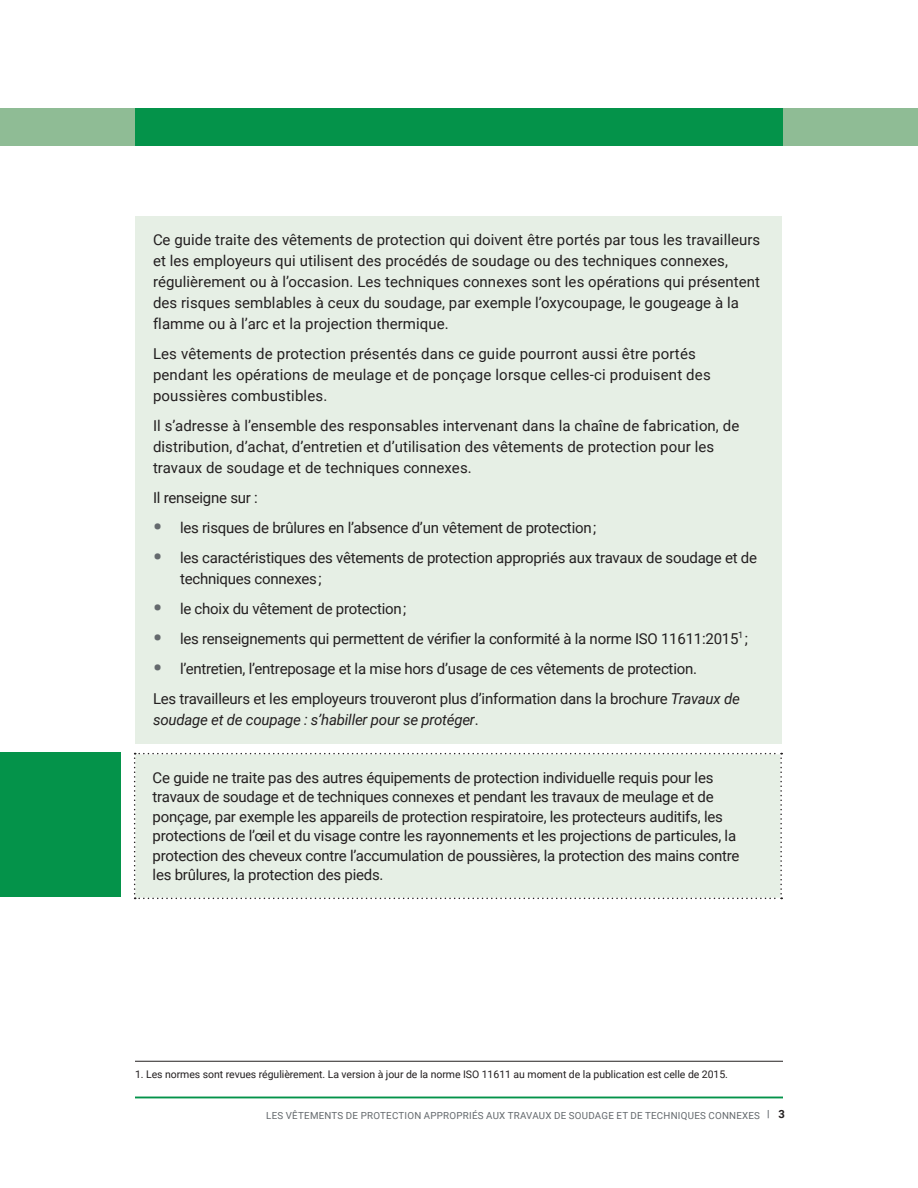
<style>
.page{position:relative;width:918px;height:1188px;background:#fff}
.page>*{position:absolute;margin:0;border:0;box-sizing:border-box;transform-origin:0 0}
.t1{font:15px/19.5px "Roboto";letter-spacing:-.015em;color:#231f20}
.t2{font:15px/21px "Roboto";letter-spacing:.005em;color:#231f20}
.t3{font:15px/21px "Roboto";letter-spacing:.01em;color:#231f20}
.t4{font:italic 15px "Roboto";letter-spacing:-.015em;color:#231f20}
.t5{font:10.5px "Roboto";letter-spacing:-.005em;color:#231f20}
.t6{font:9.75px "Roboto";letter-spacing:.025em;color:#64696d}
.s1{font-weight:900;font-size:24px;color:#64696d}
.s2{font-style:italic}
.s3{font-style:normal}
.s4{font-weight:700;font-size:11.25px;color:#231f20}
</style>
<div class="page">
<div style="left:0;top:108px;width:918px;height:38px;background:#8fbc95"></div>
<div style="left:135px;top:108px;width:648px;height:38px;background:#04934a"></div>
<hr style="left:135px;top:1097px;width:648px;height:1px;background:#04934a">
<div style="left:135px;top:216px;width:647px;height:527px;background:#e6efe5"></div>
<hr style="left:135px;top:1061px;width:648px;height:1px;background:#231f20">
<div style="left:0;top:753px;width:120px;height:144px;background:#04934a"></div>
<div style="left:134px;top:753px;width:648px;height:146px;background:#e6efe5"></div>
<p class="t2" style="left:153px;top:229px;width:609px">Ce guide traite des vêtements de protection qui doivent être portés par tous les travailleurs et les employeurs qui utilisent des procédés de soudage ou des techniques connexes, régulièrement ou à l’occasion. Les techniques connexes sont les opérations qui présentent des risques semblables à ceux du soudage, par exemple l’oxycoupage, le gougeage à la flamme ou à l’arc et la projection thermique.</p>
<p class="t3" style="left:153px;top:343px;width:559px">Les vêtements de protection présentés dans ce guide pourront aussi être portés pendant les opérations de meulage et de ponçage lorsque celles-ci produisent des poussières combustibles.</p>
<p class="t2" style="left:153px;top:415px;width:588px">Il s’adresse à l’ensemble des responsables intervenant dans la chaîne de fabrication, de distribution, d’achat, d’entretien et d’utilisation des vêtements de protection pour les travaux de soudage et de techniques connexes.</p>
<p class="t1" style="left:153px;top:488px;width:106px">Il renseigne sur :</p>
<p class="t1" style="left:153px;top:518px;width:445px"><span class="s1">•</span> les risques de brûlures en l’absence d’un vêtement de protection ;</p>
<p class="t1" style="left:180px;top:547px;width:579px;line-height:21px;text-indent:-27px"><span class="s1">•</span> les caractéristiques des vêtements de protection appropriés aux travaux de soudage et de techniques connexes ;</p>
<p class="t1" style="left:153px;top:599px;width:255px"><span class="s1">•</span> le choix du vêtement de protection ;</p>
<p class="t1" style="left:153px;top:629px;width:596px"><span class="s1">•</span> les renseignements qui permettent de vérifier la conformité à la norme ISO 11611:2015<sup>1</sup> ;</p>
<p class="t1" style="left:153px;top:653px;width:588px;line-height:30px"><span class="s1">•</span> l’entretien, l’entreposage et la mise hors d’usage de ces vêtements de protection.<br>Les travailleurs et les employeurs trouveront plus d’information dans la brochure <span class="s2">Travaux de</span></p>
<p class="t4" style="left:153px;top:709px;width:327px">soudage et de coupage : s’habiller pour se protéger<span class="s3">.</span></p>
<p class="t1" style="left:153px;top:767px;width:588px">Ce guide ne traite pas des autres équipements de protection individuelle requis pour les travaux de soudage et de techniques connexes et pendant les travaux de meulage et de ponçage, par exemple les appareils de protection respiratoire, les protecteurs auditifs, les protections de l’œil et du visage contre les rayonnements et les projections de particules, la protection des cheveux contre l’accumulation de poussières, la protection des mains contre les brûlures, la protection des pieds.</p>
<p class="t5" style="left:135px;top:1067px;width:595px">1. Les normes sont revues régulièrement. La version à jour de la norme ISO 11611 au moment de la publication est celle de 2015.</p>
<p class="t6" style="left:266px;top:1109px;width:520px">LES VÊTEMENTS DE PROTECTION APPROPRIÉS AUX TRAVAUX DE SOUDAGE ET DE TECHNIQUES CONNEXES <sup>|</sup> <span class="s4">3</span></p>
</div>
